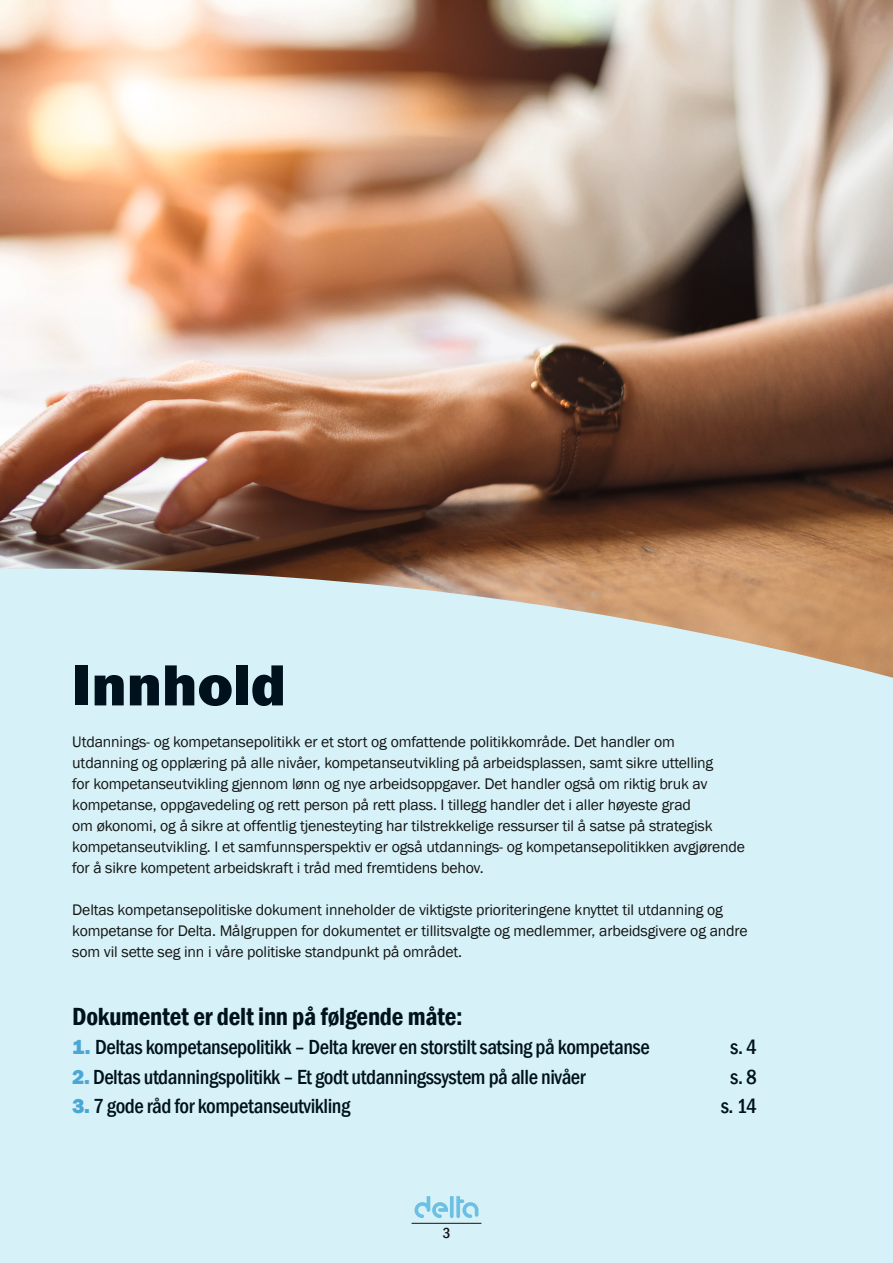
<style>
.page{position:relative;width:893px;height:1263px;background:#fff}
.page>*{position:absolute;margin:0;border:0;box-sizing:border-box;transform-origin:0 0}
.t1{font:800 60px "Franklin Gothic";color:#00111e}
.t2{font:600 condensed 25.5px "Franklin Gothic";letter-spacing:-.01em;color:#00111e}
.t3{font:500 condensed 21px "Franklin Gothic";letter-spacing:-.02em;color:#00111e}
.t4{font:15.75px/21px "Franklin Gothic";letter-spacing:-.01em;color:#131413}
.t5{font:500 condensed 15px "Franklin Gothic";color:#131413}
.s1{font-weight:800;font-stretch:normal;color:#4aa7d5}
</style>
<div class="page">
<div style="left:222px;top:678px;width:671px;height:585px;background:#d6f1f7"></div>
<div style="left:0;top:678px;width:222px;height:585px;background:#d6f1f7"></div>
<img style="left:0;top:0;width:893px;height:678px">
<svg style="left:414px;top:1196px;width:64px;height:22px"></svg>
<hr style="left:412px;top:1223px;width:69px;height:1px;background:#131413">
<h1 class="t1" style="left:72px;top:646px;width:215px">Innhold</h1>
<p class="t4" style="left:72px;top:732px;width:674px">Utdannings- og kompetansepolitikk er et stort og omfattende politikkområde. Det handler om<br>utdanning og opplæring på alle nivåer, kompetanseutvikling på arbeidsplassen, samt sikre uttelling<br>for kompetanseutvikling gjennom lønn og nye arbeidsoppgaver. Det handler også om riktig bruk av kompetanse, oppgavedeling og rett person på rett plass. I tillegg handler det i aller høyeste grad<br>om økonomi, og å sikre at offentlig tjenesteyting har tilstrekkelige ressurser til å satse på strategisk kompetanseutvikling. I et samfunnsperspektiv er også utdannings- og kompetansepolitikken avgjørende for å sikre kompetent arbeidskraft i tråd med fremtidens behov.</p>
<p class="t4" style="left:72px;top:900px;width:677px">Deltas kompetansepolitiske dokument inneholder de viktigste prioriteringene knyttet til utdanning og kompetanse for Delta. Målgruppen for dokumentet er tillitsvalgte og medlemmer, arbeidsgivere og andre som vil sette seg inn i våre politiske standpunkt på området.</p>
<h2 class="t2" style="left:72px;top:999px;width:392px">Dokumentet er delt inn på følgende måte:</h2>
<h3 class="t3" style="left:72px;top:1033px;width:579px"><span class="s1">1.</span> Deltas kompetansepolitikk – Delta krever en storstilt satsing på kompetanse</h3>
<h3 class="t3" style="left:730px;top:1033px;width:28px">s. 4</h3>
<h3 class="t3" style="left:72px;top:1063px;width:515px"><span class="s1">2.</span> Deltas utdanningspolitikk – Et godt utdanningssystem på alle nivåer</h3>
<h3 class="t3" style="left:730px;top:1063px;width:28px">s. 8</h3>
<h3 class="t3" style="left:72px;top:1092px;width:280px"><span class="s1">3.</span> 7 gode råd for kompetanseutvikling</h3>
<h3 class="t3" style="left:721px;top:1092px;width:38px">s. 14</h3>
<p class="t5" style="left:443px;top:1223px;width:9px">3</p>
</div>
